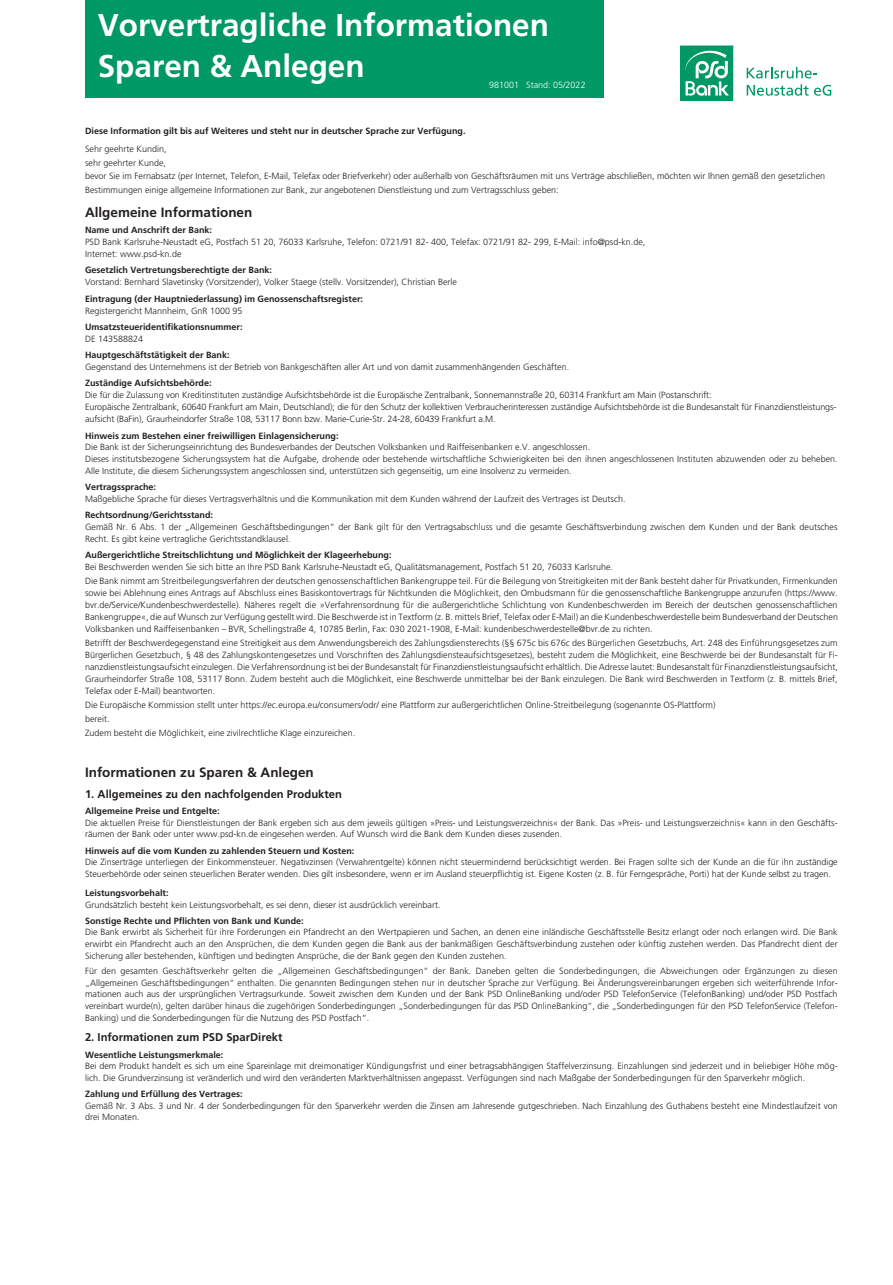
<style>
.page{position:relative;width:893px;height:1285px;background:#fff}
.page>*{position:absolute;margin:0;border:0;box-sizing:border-box;transform-origin:0 0}
.t1{font:700 31.5px/40.5px "Frutiger LT";color:#fff}
.t2{font:700 13.5px "Frutiger LT";color:#231f20}
.t3{font:700 11.25px "Frutiger LT";color:#231f20}
.t4{font:300 9px/12px "Frutiger LT";color:#231f20}
.t5{font:700 9px "Frutiger LT";color:#231f20}
.t6{font:300 9px "Frutiger LT";color:#fff}
</style>
<div class="page">
<div style="left:85px;top:0;width:519px;height:98px;background:#009864"></div>
<div style="left:681px;top:46px;width:52px;height:54px;background:#009864"></div>
<div style="left:680px;top:46px;width:53px;height:54px;border:1px solid #009864"></div>
<svg style="left:685px;top:50px;width:44px;height:46px"></svg>
<svg style="left:747px;top:84px;width:84px;height:12px"></svg>
<svg style="left:747px;top:67px;width:70px;height:11px"></svg>
<h1 class="t1" style="left:98px;top:5px;width:453px">Vorvertragliche Informationen<br>Sparen &amp; Anlegen</h1>
<p class="t6" style="left:489px;top:79px;width:98px">981001 Stand: 05/2022</p>
<p class="t5" style="left:85px;top:126px;width:382px">Diese Information gilt bis auf Weiteres und steht nur in deutscher Sprache zur Verfügung.</p>
<p class="t4" style="left:85px;top:142px;width:742px;line-height:13.5px">Sehr geehrte Kundin,<br>sehr geehrter Kunde,<br>bevor Sie im Fernabsatz (per Internet, Telefon, E-Mail, Telefax oder Briefverkehr) oder außerhalb von Geschäftsräumen mit uns Verträge abschließen, möchten wir Ihnen gemäß den gesetzlichen Bestimmungen einige allgemeine Informationen zur Bank, zur angebotenen Dienstleistung und zum Vertragsschluss geben:</p>
<h2 class="t2" style="left:85px;top:204px;width:169px">Allgemeine Informationen</h2>
<p class="t5" style="left:85px;top:225px;width:129px">Name und Anschrift der Bank:</p>
<p class="t4" style="left:85px;top:236px;width:562px">PSD Bank Karlsruhe-Neustadt eG, Postfach 51 20, 76033 Karlsruhe, Telefon: 0721/91 82- 400, Telefax: 0721/91 82- 299, E-Mail: info@psd-kn.de,<br>Internet: www.psd-kn.de</p>
<p class="t5" style="left:85px;top:265px;width:189px">Gesetzlich Vertretungsberechtigte der Bank:</p>
<p class="t4" style="left:85px;top:276px;width:374px">Vorstand: Bernhard Slavetinsky (Vorsitzender), Volker Staege (stellv. Vorsitzender), Christian Berle</p>
<p class="t5" style="left:85px;top:293px;width:280px">Eintragung (der Hauptniederlassung) im Genossenschaftsregister:</p>
<p class="t4" style="left:85px;top:304px;width:159px">Registergericht Mannheim, GnR 1000 95</p>
<p class="t5" style="left:85px;top:321px;width:159px">Umsatzsteueridentifikationsnummer:</p>
<p class="t4" style="left:85px;top:333px;width:60px">DE 143588824</p>
<p class="t5" style="left:85px;top:350px;width:146px">Hauptgeschäftstätigkeit der Bank:</p>
<p class="t4" style="left:85px;top:361px;width:486px">Gegenstand des Unternehmens ist der Betrieb von Bankgeschäften aller Art und von damit zusammenhängenden Geschäften.</p>
<p class="t5" style="left:85px;top:378px;width:128px">Zuständige Aufsichtsbehörde:</p>
<p class="t4" style="left:85px;top:389px;width:753px">Die für die Zulassung von Kreditinstituten zuständige Aufsichtsbehörde ist die Europäische Zentralbank, Sonnemannstraße 20, 60314 Frankfurt am Main (Postanschrift:<br>Europäische Zentralbank, 60640 Frankfurt am Main, Deutschland); die für den Schutz der kollektiven Verbraucherinteressen zuständige Aufsichtsbehörde ist die Bundesanstalt für Finanzdienstleistungs&shy;aufsicht (BaFin), Graurheindorfer Straße 108, 53117 Bonn bzw. Marie-Curie-Str. 24-28, 60439 Frankfurt a.M.</p>
<p class="t5" style="left:85px;top:430px;width:255px">Hinweis zum Bestehen einer freiwilligen Einlagensicherung:</p>
<p class="t4" style="left:85px;top:441px;width:754px">Die Bank ist der Sicherungseinrichtung des Bundesverbandes der Deutschen Volksbanken und Raiffeisenbanken e.V. angeschlossen.<br>Dieses institutsbezogene Sicherungssystem hat die Aufgabe, drohende oder bestehende wirtschaftliche Schwierigkeiten bei den ihnen angeschlossenen Instituten abzuwenden oder zu beheben.<br>Alle Institute, die diesem Sicherungssystem angeschlossen sind, unterstützen sich gegenseitig, um eine Insolvenz zu vermeiden.</p>
<p class="t5" style="left:85px;top:481px;width:73px">Vertragssprache:</p>
<p class="t4" style="left:85px;top:493px;width:542px">Maßgebliche Sprache für dieses Vertragsverhältnis und die Kommunikation mit dem Kunden während der Laufzeit des Vertrages ist Deutsch.</p>
<p class="t5" style="left:85px;top:510px;width:129px">Rechtsordnung/Gerichtsstand:</p>
<p class="t4" style="left:85px;top:521px;width:754px;line-height:11.6px">Gemäß Nr. 6 Abs. 1 der „Allgemeinen Geschäftsbedingungen“ der Bank gilt für den Vertragsabschluss und die gesamte Geschäftsverbindung zwischen dem Kunden und der Bank deutsches<br>Recht. Es gibt keine vertragliche Gerichtsstandklausel.</p>
<p class="t5" style="left:85px;top:549px;width:308px">Außergerichtliche Streitschlichtung und Möglichkeit der Klageerhebung:</p>
<p class="t4" style="left:85px;top:559px;width:754px;line-height:14.1px">Bei Beschwerden wenden Sie sich bitte an Ihre PSD Bank Karlsruhe-Neustadt eG, Qualitätsmanagement, Postfach 51 20, 76033 Karlsruhe.<br>Die Bank nimmt am Streitbeilegungsverfahren der deutschen genossenschaftlichen Bankengruppe teil. Für die Beilegung von Streitigkeiten mit der Bank besteht daher für Privatkunden, Firmenkunden</p>
<p class="t4" style="left:85px;top:587px;width:754px;text-align:justify">sowie bei Ablehnung eines Antrags auf Abschluss eines Basiskontovertrags für Nichtkunden die Möglichkeit, den Ombudsmann für die genossenschaftliche Bankengruppe anzurufen (https://www. bvr.de/Service/Kundenbeschwerdestelle). Näheres regelt die »Verfahrensordnung für die außergerichtliche Schlichtung von Kundenbeschwerden im Bereich der deutschen genossenschaftlichen Bankengruppe«, die auf Wunsch zur Verfügung gestellt wird. Die Beschwerde ist in Textform (z. B. mittels Brief, Telefax oder E-Mail) an die Kundenbeschwerdestelle beim Bundesverband der Deutschen Volksbanken und Raiffeisenbanken – BVR, Schellingstraße 4, 10785 Berlin, Fax: 030 2021-1908, E-Mail: kundenbeschwerdestelle@bvr.de zu richten.</p>
<p class="t4" style="left:85px;top:637px;width:754px;text-align:justify">Betrifft der Beschwerdegegenstand eine Streitigkeit aus dem Anwendungsbereich des Zahlungsdiensterechts (§§ 675c bis 676c des Bürgerlichen Gesetzbuchs, Art. 248 des Einführungsgesetzes zum Bürgerlichen Gesetzbuch, § 48 des Zahlungskontengesetzes und Vorschriften des Zahlungsdiensteaufsichtsgesetzes), besteht zudem die Möglichkeit, eine Beschwerde bei der Bundesanstalt für Fi&shy;nanzdienstleistungsaufsicht einzulegen. Die Verfahrensordnung ist bei der Bundesanstalt für Finanzdienstleistungsaufsicht erhältlich. Die Adresse lautet: Bundesanstalt für Finanzdienstleistungsaufsicht, Graurheindorfer Straße 108, 53117 Bonn. Zudem besteht auch die Möglichkeit, eine Beschwerde unmittelbar bei der Bank einzulegen. Die Bank wird Beschwerden in Textform (z. B. mittels Brief, Telefax oder E-Mail) beantworten.</p>
<p class="t4" style="left:85px;top:698px;width:632px;line-height:14.1px">Die Europäische Kommission stellt unter https://ec.europa.eu/consumers/odr/ eine Plattform zur außergerichtlichen Online-Streitbeilegung (sogenannte OS-Plattform) bereit.<br>Zudem besteht die Möglichkeit, eine zivilrechtliche Klage einzureichen.</p>
<h2 class="t2" style="left:85px;top:764px;width:230px">Informationen zu Sparen &amp; Anlegen</h2>
<p class="t3" style="left:85px;top:787px;width:258px">1. Allgemeines zu den nachfolgenden Produkten</p>
<p class="t5" style="left:85px;top:805px;width:136px">Allgemeine Preise und Entgelte:</p>
<p class="t4" style="left:85px;top:816px;width:754px;line-height:11.6px">Die aktuellen Preise für Dienstleistungen der Bank ergeben sich aus dem jeweils gültigen »Preis- und Leistungsverzeichnis« der Bank. Das »Preis- und Leistungsverzeichnis« kann in den Geschäfts&shy;räumen der Bank oder unter www.psd-kn.de eingesehen werden. Auf Wunsch wird die Bank dem Kunden dieses zusenden.</p>
<p class="t5" style="left:85px;top:845px;width:271px">Hinweis auf die vom Kunden zu zahlenden Steuern und Kosten:</p>
<p class="t4" style="left:85px;top:856px;width:754px">Die Zinserträge unterliegen der Einkommensteuer. Negativzinsen (Verwahrentgelte) können nicht steuermindernd berücksichtigt werden. Bei Fragen sollte sich der Kunde an die für ihn zuständige<br>Steuerbehörde oder seinen steuerlichen Berater wenden. Dies gilt insbesondere, wenn er im Ausland steuerpflichtig ist. Eigene Kosten (z. B. für Ferngespräche, Porti) hat der Kunde selbst zu tragen.</p>
<p class="t5" style="left:85px;top:887px;width:85px">Leistungsvorbehalt:</p>
<p class="t4" style="left:85px;top:898px;width:357px">Grundsätzlich besteht kein Leistungsvorbehalt, es sei denn, dieser ist ausdrücklich vereinbart.</p>
<p class="t5" style="left:85px;top:915px;width:220px">Sonstige Rechte und Pflichten von Bank und Kunde:</p>
<p class="t4" style="left:85px;top:926px;width:754px;line-height:11.6px;text-align:justify">Die Bank erwirbt als Sicherheit für ihre Forderungen ein Pfandrecht an den Wertpapieren und Sachen, an denen eine inländische Geschäftsstelle Besitz erlangt oder noch erlangen wird. Die Bank erwirbt ein Pfandrecht auch an den Ansprüchen, die dem Kunden gegen die Bank aus der bankmäßigen Geschäftsverbindung zustehen oder künftig zustehen werden. Das Pfandrecht dient der Sicherung aller bestehenden, künftigen und bedingten Ansprüche, die der Bank gegen den Kunden zustehen.</p>
<p class="t4" style="left:85px;top:965px;width:754px;line-height:11.6px;text-align:justify">Für den gesamten Geschäftsverkehr gelten die „Allgemeinen Geschäftsbedingungen“ der Bank. Daneben gelten die Sonderbedingungen, die Abweichungen oder Ergänzungen zu diesen „Allgemeinen Geschäftsbedingungen“ enthalten. Die genannten Bedingungen stehen nur in deutscher Sprache zur Verfügung. Bei Änderungsvereinbarungen ergeben sich weiterführende Infor&shy;mationen auch aus der ursprünglichen Vertragsurkunde. Soweit zwischen dem Kunden und der Bank PSD OnlineBanking und/oder PSD TelefonService (TelefonBanking) und/oder PSD Postfach vereinbart wurde(n), gelten darüber hinaus die zugehörigen Sonderbedingungen „Sonderbedingungen für das PSD OnlineBanking“, die „Sonderbedingungen für den PSD TelefonService (Telefon-Banking) und die Sonderbedingungen für die Nutzung des PSD Postfach“.</p>
<p class="t3" style="left:85px;top:1030px;width:199px">2. Informationen zum PSD SparDirekt</p>
<p class="t5" style="left:85px;top:1048px;width:140px">Wesentliche Leistungsmerkmale:</p>
<p class="t4" style="left:85px;top:1060px;width:754px;line-height:11.6px">Bei dem Produkt handelt es sich um eine Spareinlage mit dreimonatiger Kündigungsfrist und einer betragsabhängigen Staffelverzinsung. Einzahlungen sind jederzeit und in beliebiger Höhe mög&shy;lich. Die Grundverzinsung ist veränderlich und wird den veränderten Marktverhältnissen angepasst. Verfügungen sind nach Maßgabe der Sonderbedingungen für den Sparverkehr möglich.</p>
<p class="t5" style="left:85px;top:1088px;width:159px">Zahlung und Erfüllung des Vertrages:</p>
<p class="t4" style="left:85px;top:1099px;width:754px;line-height:11.6px">Gemäß Nr. 3 Abs. 3 und Nr. 4 der Sonderbedingungen für den Sparverkehr werden die Zinsen am Jahresende gutgeschrieben. Nach Einzahlung des Guthabens besteht eine Mindestlaufzeit von drei Monaten.</p>
</div>
